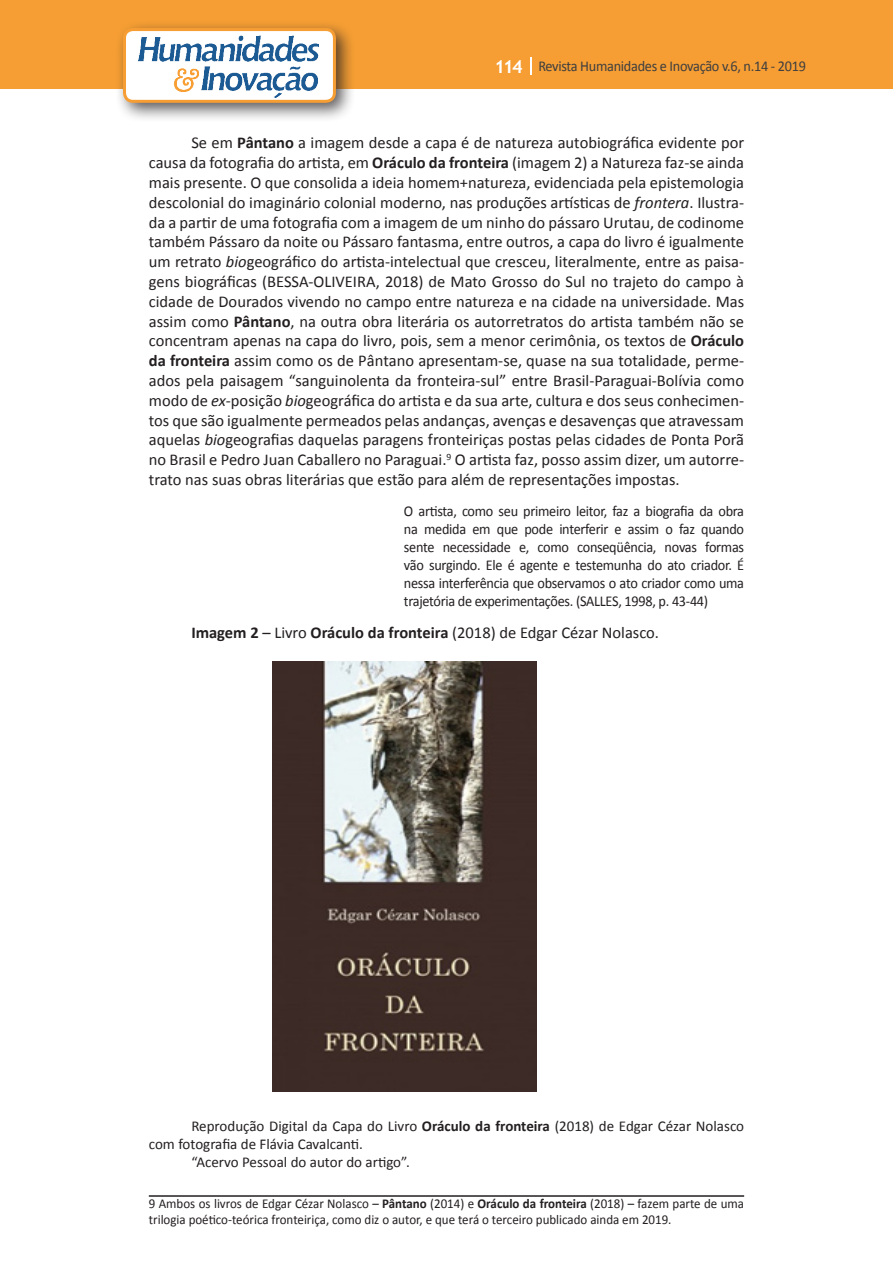
<style>
.page{position:relative;width:893px;height:1263px;background:#fff}
.page>*{position:absolute;margin:0;border:0;box-sizing:border-box;transform-origin:0 0}
.Texto{font:16.5px/19.8px "Calibri";color:#231f20;text-align:justify}
.citacao{font:15px/18px "Calibri";letter-spacing:-.02em;color:#231f20;text-align:justify;scale:.95 1}
.Texto-2{font:15px/18px "Calibri";color:#231f20}
.t1{font:15px "Calibri";letter-spacing:-.02em;color:#3e3e3f;scale:.95 1}
.Rodapé{font:13.5px/16.2px "Calibri";color:#231f20;scale:.96 1}
.s1{font-family:"Trebuchet MS";font-weight:700;font-size:18px;color:#fff}
.s2{font-weight:700}
.s3{font-style:italic}
</style>
<div class="page">
<div style="left:0;top:0;width:893px;height:88px;background:#f69e34"></div>
<svg style="left:530px;top:57px;width:2px;height:18px"></svg>
<div style="left:115px;top:20px;width:241px;height:103px;background:#231f20;opacity:.75"></div>
<div style="left:125px;top:30px;width:209px;height:71px;background:#fff;border-radius:9px"></div>
<img style="left:138px;top:35px;width:181px;height:62px">
<div style="left:123px;top:28px;width:213px;height:75px;border:3px solid #f69e34;border-radius:9px"></div>
<img style="left:272px;top:661px;width:264px;height:430px">
<hr style="left:149px;top:1195px;width:595px;height:2px;background:#231f20">
<p class="t1" style="left:495px;top:57px;width:329px"><span class="s1">114</span> Revista Humanidades e Inovação v.6, n.14 - 2019</p>
<p class="Texto" style="left:149px;top:133px;width:597px;text-indent:43px">Se em <span class="s2">Pântano</span> a imagem desde a capa é de natureza autobiográfica evidente por causa da fotografia do artista, em <span class="s2">Oráculo da fronteira</span> (imagem 2) a Natureza faz-se ainda mais presente. O que consolida a ideia homem+natureza, evidenciada pela epistemologia descolonial do imaginário colonial moderno, nas produções artísticas de <span class="s3">frontera</span>. Ilustra&shy;da a partir de uma fotografia com a imagem de um ninho do pássaro Urutau, de codinome também Pássaro da noite ou Pássaro fantasma, entre outros, a capa do livro é igualmente um retrato <span class="s3">bio</span>geográfico do artista-intelectual que cresceu, literalmente, entre as paisa&shy;gens biográficas (BESSA-OLIVEIRA, 2018) de Mato Grosso do Sul no trajeto do campo à cidade de Dourados vivendo no campo entre natureza e na cidade na universidade. Mas assim como <span class="s2">Pântano</span>, na outra obra literária os autorretratos do artista também não se concentram apenas na capa do livro, pois, sem a menor cerimônia, os textos de <span class="s2">Oráculo da fronteira</span> assim como os de Pântano apresentam-se, quase na sua totalidade, perme&shy;ados pela paisagem “sanguinolenta da fronteira-sul” entre Brasil-Paraguai-Bolívia como modo de <span class="s3">ex</span>-posição <span class="s3">bio</span>geográfica do artista e da sua arte, cultura e dos seus conhecimen&shy;tos que são igualmente permeados pelas andanças, avenças e desavenças que atravessam aquelas <span class="s3">bio</span>geografias daquelas paragens fronteiriças postas pelas cidades de Ponta Porã no Brasil e Pedro Juan Caballero no Paraguai.<sup>9</sup> O artista faz, posso assim dizer, um autorre&shy;trato nas suas obras literárias que estão para além de representações impostas.</p>
<p class="citacao" style="left:404px;top:502px;width:360px">O artista, como seu primeiro leitor, faz a biografia da obra na medida em que pode interferir e assim o faz quando sente necessidade e, como conseqüência, novas formas vão surgindo. Ele é agente e testemunha do ato criador. É nessa interferência que observamos o ato criador como uma trajetória de experimentações. (SALLES, 1998, p. 43-44)</p>
<p class="Texto" style="left:191px;top:623px;width:469px"><span class="s2">Imagem 2</span> – Livro <span class="s2">Oráculo da fronteira</span> (2018) de Edgar Cézar Nolasco.</p>
<p class="Texto-2" style="left:149px;top:1117px;width:597px;text-indent:43px">Reprodução Digital da Capa do Livro <span class="s2">Oráculo da fronteira</span> (2018) de Edgar Cézar Nolasco com fotografia de Flávia Cavalcanti.</p>
<p class="Texto-2" style="left:191px;top:1153px;width:220px">“Acervo Pessoal do autor do artigo”.</p>
<p class="Rodapé" style="left:149px;top:1195px;width:622px">9 Ambos os livros de Edgar Cézar Nolasco – <span class="s2">Pântano</span> (2014) e <span class="s2">Oráculo da fronteira</span> (2018) – fazem parte de uma trilogia poético-teórica fronteiriça, como diz o autor, e que terá o terceiro publicado ainda em 2019.</p>
</div>
